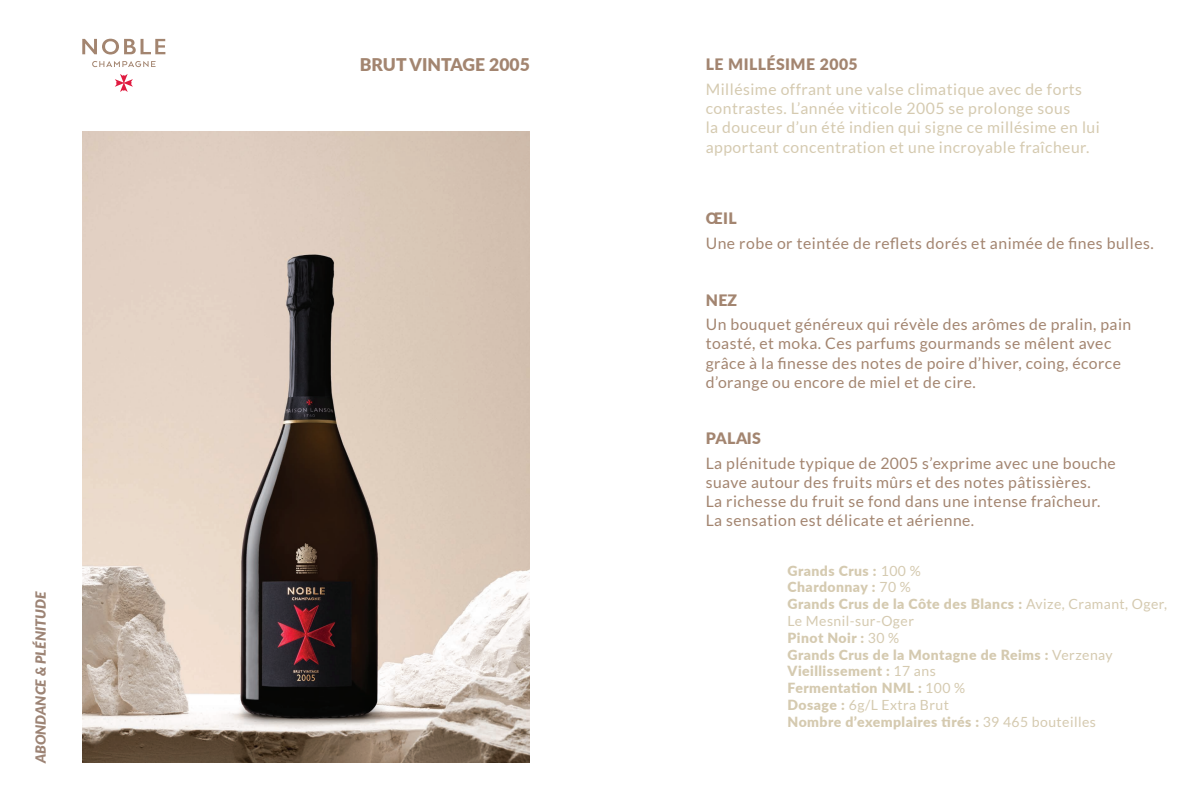
<style>
.page{position:relative;width:1192px;height:804px;background:#fff}
.page>*{position:absolute;margin:0;border:0;box-sizing:border-box;transform-origin:0 0}
.t1{font:900 17.5px "Lato";color:#a38570}
.t2{font:15.75px/19.1px "Lato";letter-spacing:.03em;color:#a38570}
.t3{font:15.75px/19.2px "Lato";letter-spacing:.03em;color:#d5cab0}
.t4{font:900 15.75px "Lato";letter-spacing:.03em;color:#a38570}
.t5{font:900 14px/16.8px "Lato";letter-spacing:.03em;color:#d5cab0}
.t6{font:italic 900 14px "Lato";color:#9d8475}
.s1{font-weight:400}
</style>
<div class="page">
<img style="left:82px;top:131px;width:448px;height:631px">
<svg style="left:82px;top:39px;width:83px;height:15px"></svg>
<svg style="left:92px;top:61px;width:64px;height:6px"></svg>
<svg style="left:115px;top:74px;width:18px;height:18px"></svg>
<p class="t6" style="left:30px;top:763px;width:173px;rotate:-90deg">ABONDANCE &amp; PLÉNITUDE</p>
<p class="t1" style="left:360px;top:51px;width:171px">BRUT VINTAGE 2005</p>
<p class="t4" style="left:706px;top:53px;width:154px">LE MILLÉSIME 2005</p>
<p class="t3" style="left:706px;top:79px;width:396px">Millésime offrant une valse climatique avec de forts contrastes. L’année viticole 2005 se prolonge sous<br>la douceur d’un été indien qui signe ce millésime en lui apportant concentration et une incroyable fraîcheur.</p>
<p class="t4" style="left:706px;top:207px;width:32px">ŒIL</p>
<p class="t2" style="left:706px;top:233px;width:449px">Une robe or teintée de reflets dorés et animée de fines bulles.</p>
<p class="t4" style="left:706px;top:288px;width:33px">NEZ</p>
<p class="t2" style="left:706px;top:315px;width:427px">Un bouquet généreux qui révèle des arômes de pralin, pain toasté, et moka. Ces parfums gourmands se mêlent avec grâce à la finesse des notes de poire d’hiver, coing, écorce d’orange ou encore de miel et de cire.</p>
<p class="t4" style="left:706px;top:426px;width:57px">PALAIS</p>
<p class="t2" style="left:706px;top:453px;width:412px">La plénitude typique de 2005 s’exprime avec une bouche suave autour des fruits mûrs et des notes pâtissières.<br>La richesse du fruit se fond dans une intense fraîcheur.<br>La sensation est délicate et aérienne.</p>
<p class="t5" style="left:787px;top:561px;width:381px">Grands Crus : <span class="s1">100 %<br></span>Chardonnay : <span class="s1">70 %<br></span>Grands Crus de la Côte des Blancs : <span class="s1">Avize, Cramant, Oger,<br>Le Mesnil-sur-Oger<br></span>Pinot Noir : <span class="s1">30 %<br></span>Grands Crus de la Montagne de Reims : <span class="s1">Verzenay<br></span>Vieillissement : <span class="s1">17 ans<br></span>Fermentation NML : <span class="s1">100 %<br></span>Dosage : <span class="s1">6g/L Extra Brut<br></span>Nombre d’exemplaires tirés : <span class="s1">39 465 bouteilles</span></p>
</div>
